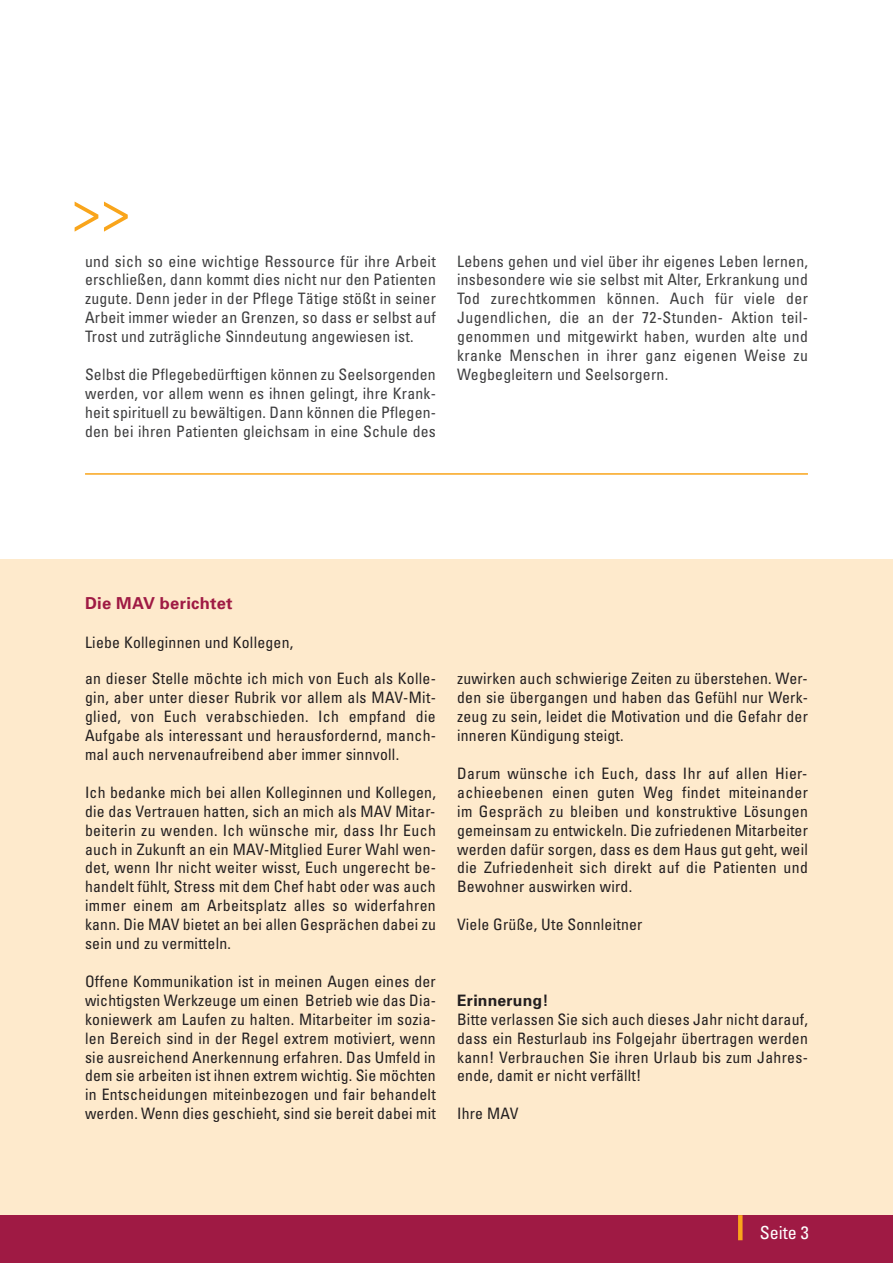
<style>
.page{position:relative;width:893px;height:1263px;background:#fff}
.page>*{position:absolute;margin:0;border:0;box-sizing:border-box;transform-origin:0 0}
.t1{font:condensed 57px "Univers";color:#f9a51b}
.t2{font:condensed 18px "Univers";color:#fff}
.t3{font:700 16.5px "Univers";letter-spacing:.015em;color:#9f1a44}
.t4{font:condensed 15.75px/18.9px "Univers";letter-spacing:.015em;color:#231f20;text-align:justify}
.t5{font:condensed 15.75px/18.9px "Univers";letter-spacing:.015em;color:#3e3e3f;text-align:justify}
.t6{font:700 15.75px "Univers";letter-spacing:.015em;color:#231f20}
</style>
<div class="page">
<div style="left:0;top:559px;width:893px;height:662px;background:#feeacc"></div>
<div style="left:0;top:1215px;width:893px;height:48px;background:#9f1a44"></div>
<hr style="left:738px;top:1215px;width:4px;height:25px;background:#f9a51b">
<hr style="left:85px;top:473px;width:723px;height:2px;background:#f9a51b">
<h1 class="t1" style="left:72px;top:190px;width:59px">&gt;&gt;</h1>
<p class="t5" style="left:85px;top:253px;width:352px">und sich so eine wichtige Ressource für ihre Arbeit erschließen, dann kommt dies nicht nur den Patienten zugute. Denn jeder in der Pflege Tätige stößt in seiner Arbeit immer wieder an Grenzen, so dass er selbst auf Trost und zuträgliche Sinndeutung angewiesen ist.</p>
<p class="t5" style="left:85px;top:366px;width:353px">Selbst die Pflegebedürftigen können zu Seelsorgenden werden, vor allem wenn es ihnen gelingt, ihre Krank&shy;heit spirituell zu bewältigen. Dann können die Pflegen&shy;den bei ihren Patienten gleichsam in eine Schule des</p>
<p class="t5" style="left:457px;top:253px;width:352px">Lebens gehen und viel über ihr eigenes Leben lernen, insbesondere wie sie selbst mit Alter, Erkrankung und Tod zurechtkommen können. Auch für viele der Jugendlichen, die an der 72-Stunden- Aktion teil&shy;genommen und mitgewirkt haben, wurden alte und kranke Menschen in ihrer ganz eigenen Weise zu Wegbegleitern und Seelsorgern.</p>
<p class="t3" style="left:85px;top:597px;width:149px">Die MAV berichtet</p>
<p class="t4" style="left:85px;top:634px;width:210px">Liebe Kolleginnen und Kollegen,</p>
<p class="t4" style="left:85px;top:671px;width:353px">an dieser Stelle möchte ich mich von Euch als Kolle&shy;gin, aber unter dieser Rubrik vor allem als MAV-Mit&shy;glied, von Euch verabschieden. Ich empfand die Aufgabe als interessant und herausfordernd, manch&shy;mal auch nervenaufreibend aber immer sinnvoll.</p>
<p class="t4" style="left:85px;top:784px;width:353px">Ich bedanke mich bei allen Kolleginnen und Kollegen, die das Vertrauen hatten, sich an mich als MAV Mitar&shy;beiterin zu wenden. Ich wünsche mir, dass Ihr Euch auch in Zukunft an ein MAV-Mitglied Eurer Wahl wen&shy;det, wenn Ihr nicht weiter wisst, Euch ungerecht be&shy;handelt fühlt, Stress mit dem Chef habt oder was auch immer einem am Arbeitsplatz alles so widerfahren kann. Die MAV bietet an bei allen Gesprächen dabei zu sein und zu vermitteln.</p>
<p class="t4" style="left:85px;top:973px;width:353px">Offene Kommunikation ist in meinen Augen eines der wichtigsten Werkzeuge um einen Betrieb wie das Dia&shy;koniewerk am Laufen zu halten. Mitarbeiter im sozia&shy;len Bereich sind in der Regel extrem motiviert, wenn sie ausreichend Anerkennung erfahren. Das Umfeld in dem sie arbeiten ist ihnen extrem wichtig. Sie möchten in Entscheidungen miteinbezogen und fair behandelt werden. Wenn dies geschieht, sind sie bereit dabei mit</p>
<p class="t4" style="left:457px;top:671px;width:353px">zuwirken auch schwierige Zeiten zu überstehen. Wer&shy;den sie übergangen und haben das Gefühl nur Werk&shy;zeug zu sein, leidet die Motivation und die Gefahr der inneren Kündigung steigt.</p>
<p class="t4" style="left:457px;top:765px;width:352px">Darum wünsche ich Euch, dass Ihr auf allen Hier&shy;achieebenen einen guten Weg findet miteinander im Gespräch zu bleiben und konstruktive Lösungen gemeinsam zu entwickeln. Die zufriedenen Mitarbeiter werden dafür sorgen, dass es dem Haus gut geht, weil die Zufriedenheit sich direkt auf die Patienten und Bewohner auswirken wird.</p>
<p class="t4" style="left:457px;top:916px;width:187px">Viele Grüße, Ute Sonnleitner</p>
<p class="t6" style="left:457px;top:994px;width:93px">Erinnerung!</p>
<p class="t4" style="left:457px;top:1011px;width:352px">Bitte verlassen Sie sich auch dieses Jahr nicht darauf, dass ein Resturlaub ins Folgejahr übertragen werden kann! Verbrauchen Sie ihren Urlaub bis zum Jahres&shy;ende, damit er nicht verfällt!</p>
<p class="t4" style="left:457px;top:1105px;width:63px">Ihre MAV</p>
<p class="t2" style="left:760px;top:1226px;width:50px">Seite 3</p>
</div>
